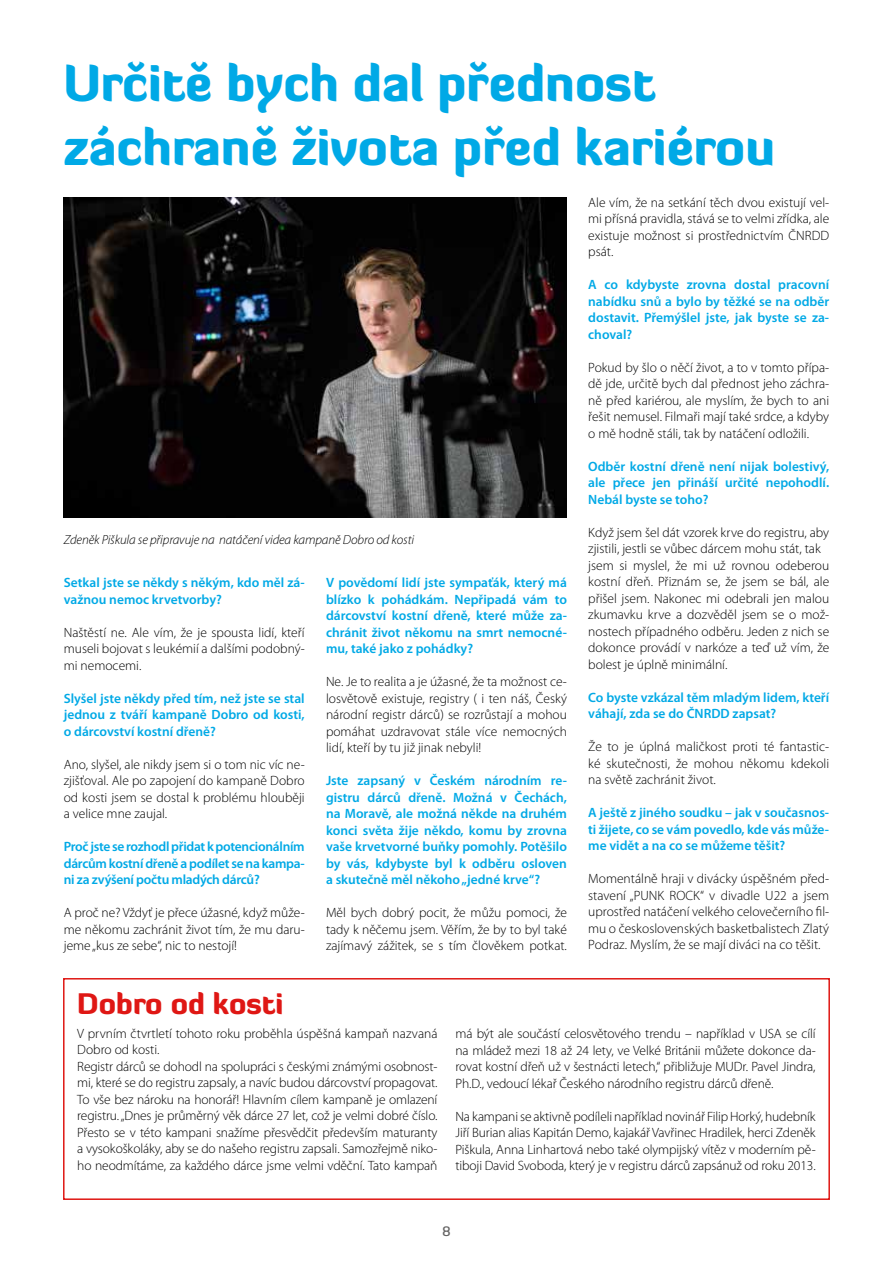
<style>
.page{position:relative;width:893px;height:1263px;background:#fff}
.page>*{position:absolute;margin:0;border:0;box-sizing:border-box;transform-origin:0 0}
.t1{font:900 49.5px/64.5px "Diavlo";color:#00a9e6}
.t2{font:900 28.5px "Diavlo";color:#df1714}
.t3{font:300 13.5px/16.5px "Myriad Pro";color:#000;text-align:justify}
.t4{font:600 13.5px/16.5px "Myriad Pro";color:#00a9e6;text-align:justify}
.t5{font:500 13.5px "Diavlo";color:#646363}
.t6{font:italic 300 13.2px "Myriad Pro";letter-spacing:-.01em;color:#000}
</style>
<div class="page">
<div style="left:63px;top:978px;width:767px;height:222px;border:2px solid #df1714"></div>
<img style="left:64px;top:198px;width:503px;height:319px">
<h1 class="t1" style="left:64px;top:50px;width:713px">Určitě bych dal přednost záchraně života před kariérou</h1>
<p class="t3" style="left:588px;top:194px;width:242px">Ale vím, že na setkání těch dvou existují vel&shy;mi přísná pravidla, stává se to velmi zřídka, ale existuje možnost si prostřednictvím ČNRDD psát.</p>
<p class="t4" style="left:588px;top:276px;width:242px">A co kdybyste zrovna dostal pracovní nabídku snů a bylo by těžké se na odběr dostavit. Přemýšlel jste, jak byste se za&shy;choval?</p>
<p class="t3" style="left:588px;top:359px;width:242px">Pokud by šlo o něčí život, a to v tomto přípa&shy;dě jde, určitě bych dal přednost jeho záchra&shy;ně před kariérou, ale myslím, že bych to ani řešit nemusel. Filmaři mají také srdce, a kdyby o mě hodně stáli, tak by natáčení odložili.</p>
<p class="t4" style="left:588px;top:458px;width:242px">Odběr kostní dřeně není nijak bolestivý, ale přece jen přináší určité nepohodlí.<br>Nebál byste se toho?</p>
<p class="t3" style="left:588px;top:524px;width:242px;text-align:left">Když jsem šel dát vzorek krve do registru, aby zjistili, jestli se vůbec dárcem mohu stát, tak jsem si myslel, že mi už rovnou odeberou kostní dřeň. Přiznám se, že jsem se bál, ale přišel jsem. Nakonec mi odebrali jen malou zkumavku krve a dozvěděl jsem se o mož&shy;nostech případného odběru. Jeden z nich se dokonce provádí v narkóze a teď už vím, že bolest je úplně minimální.</p>
<p class="t4" style="left:588px;top:689px;width:242px">Co byste vzkázal těm mladým lidem, kteří váhají, zda se do ČNRDD zapsat?</p>
<p class="t3" style="left:588px;top:738px;width:242px">Že to je úplná maličkost proti té fantastic&shy;ké skutečnosti, že mohou někomu kdekoli na světě zachránit život.</p>
<p class="t4" style="left:588px;top:804px;width:242px">A ještě z jiného soudku – jak v současnos&shy;ti žijete, co se vám povedlo, kde vás může&shy;me vidět a na co se můžeme těšit?</p>
<p class="t3" style="left:588px;top:870px;width:242px">Momentálně hraji v divácky úspěšném před&shy;stavení „PUNK ROCK“ v divadle U22 a jsem uprostřed natáčení velkého celovečerního fil&shy;mu o československých basketbalistech Zlatý Podraz. Myslím, že se mají diváci na co těšit.</p>
<p class="t6" style="left:64px;top:532px;width:352px">Zdeněk Piškula se připravuje na natáčení videa kampaně Dobro od kosti</p>
<p class="t4" style="left:326px;top:574px;width:242px">V povědomí lidí jste sympaťák, který má blízko k pohádkám. Nepřipadá vám to dárcovství kostní dřeně, které může za&shy;chránit život někomu na smrt nemocné&shy;mu, také jako z pohádky?</p>
<p class="t3" style="left:326px;top:673px;width:242px">Ne. Je to realita a je úžasné, že ta možnost ce&shy;losvětově existuje, registry ( i ten náš, Český národní registr dárců) se rozrůstají a mohou pomáhat uzdravovat stále více nemocných lidí, kteří by tu již jinak nebyli!</p>
<p class="t4" style="left:326px;top:772px;width:242px">Jste zapsaný v Českém národním re&shy;gistru dárců dřeně. Možná v Čechách, na Moravě, ale možná někde na druhém konci světa žije někdo, komu by zrovna vaše krvetvorné buňky pomohly. Potěšilo by vás, kdybyste byl k odběru osloven a skutečně měl někoho „jedné krve“?</p>
<p class="t3" style="left:326px;top:904px;width:242px">Měl bych dobrý pocit, že můžu pomoci, že tady k něčemu jsem. Věřím, že by to byl také zajímavý zážitek, se s tím člověkem potkat.</p>
<p class="t4" style="left:64px;top:574px;width:242px">Setkal jste se někdy s někým, kdo měl zá&shy;važnou nemoc krvetvorby?</p>
<p class="t3" style="left:64px;top:624px;width:242px">Naštěstí ne. Ale vím, že je spousta lidí, kteří museli bojovat s leukémií a dalšími podobný&shy;mi nemocemi.</p>
<p class="t4" style="left:64px;top:689px;width:242px">Slyšel jste někdy před tím, než jste se stal jednou z tváří kampaně Dobro od kosti, o dárcovství kostní dřeně?</p>
<p class="t3" style="left:64px;top:756px;width:242px">Ano, slyšel, ale nikdy jsem si o tom nic víc ne&shy;zjišťoval. Ale po zapojení do kampaně Dobro od kosti jsem se dostal k problému hlouběji a velice mne zaujal.</p>
<p class="t4" style="left:64px;top:838px;width:242px">Proč jste se rozhodl přidat k potencionálním dárcům kostní dřeně a podílet se na kampa&shy;ni za zvýšení počtu mladých dárců?</p>
<p class="t3" style="left:64px;top:904px;width:242px">A proč ne? Vždyť je přece úžasné, když může&shy;me někomu zachránit život tím, že mu daru&shy;jeme „kus ze sebe“, nic to nestojí!</p>
<h2 class="t2" style="left:77px;top:985px;width:207px">Dobro od kosti</h2>
<p class="t3" style="left:77px;top:1025px;width:362px;text-align:left">V prvním čtvrtletí tohoto roku proběhla úspěšná kampaň nazvaná Dobro od kosti.<br>Registr dárců se dohodl na spolupráci s českými známými osobnost&shy;mi, které se do registru zapsaly, a navíc budou dárcovství propagovat.<br>To vše bez nároku na honorář! Hlavním cílem kampaně je omlazení registru. „Dnes je průměrný věk dárce 27 let, což je velmi dobré číslo.<br>Přesto se v této kampani snažíme přesvědčit především maturanty a vysokoškoláky, aby se do našeho registru zapsali. Samozřejmě niko&shy;ho neodmítáme, za každého dárce jsme velmi vděční. Tato kampaň</p>
<p class="t3" style="left:455px;top:1025px;width:362px">má být ale součástí celosvětového trendu – například v USA se cílí na mládež mezi 18 až 24 lety, ve Velké Británii můžete dokonce da&shy;rovat kostní dřeň už v šestnácti letech,“ přibližuje MUDr. Pavel Jindra, Ph.D., vedoucí lékař Českého národního registru dárců dřeně.</p>
<p class="t3" style="left:455px;top:1108px;width:362px">Na kampani se aktivně podíleli například novinář Filip Horký, hudebník Jiří Burian alias Kapitán Demo, kajakář Vavřinec Hradilek, herci Zdeněk Piškula, Anna Linhartová nebo také olympijský vítěz v moderním pě&shy;tiboji David Svoboda, který je v registru dárců zapsánuž od roku 2013.</p>
<p class="t5" style="left:442px;top:1223px;width:10px">8</p>
</div>
